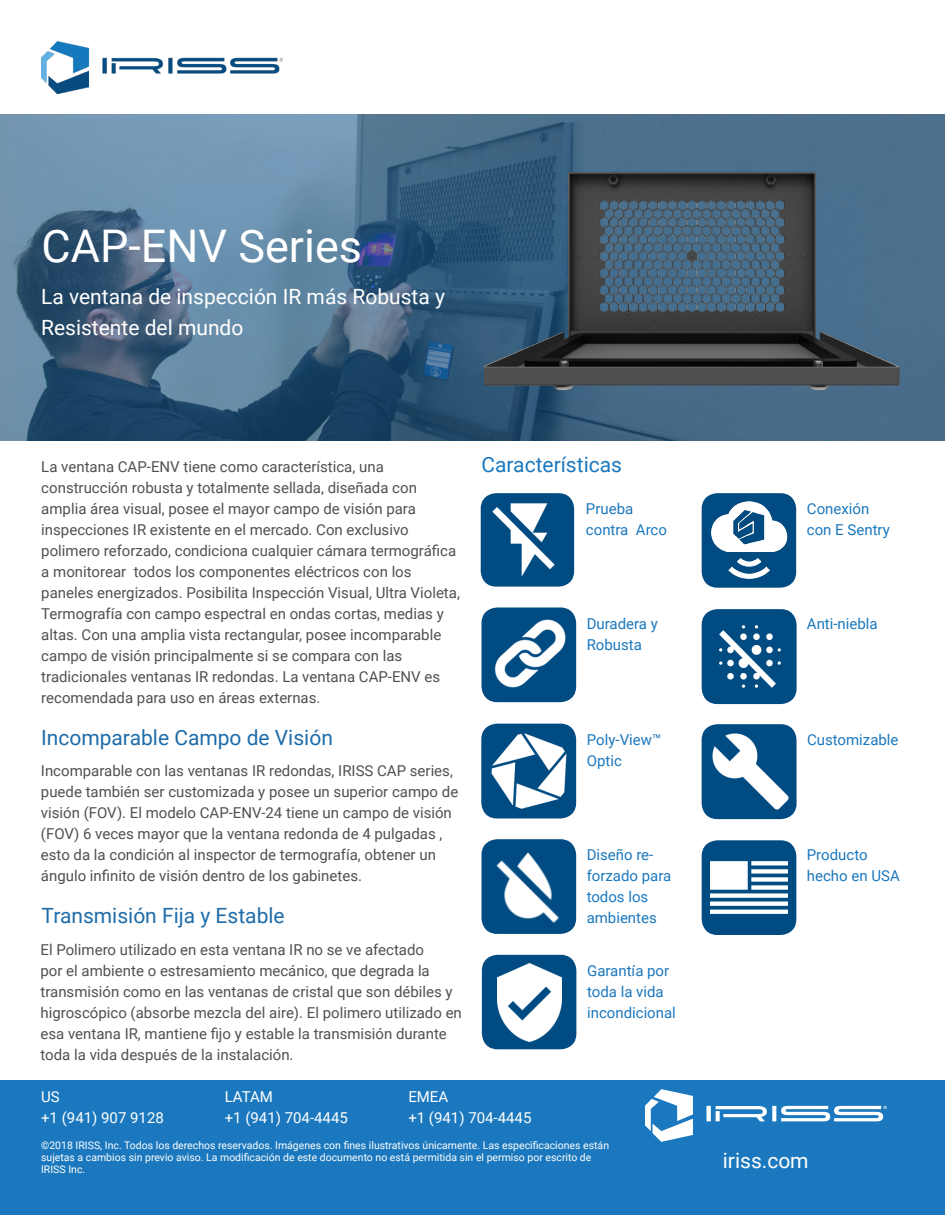
<style>
.page{position:relative;width:945px;height:1215px;background:#fff}
.page>*{position:absolute;margin:0;border:0;box-sizing:border-box;transform-origin:0 0}
.t1{font:45px "Roboto";color:#fff}
.Heading_5{font:21px/31.5px "Roboto";color:#fff}
.t2{font:21px "Roboto";color:#1e6ca9}
.t3{font:21px "Roboto";color:#1b78be}
.Body_Text_10pt{font:15px/21px "Roboto";color:#4f5050}
.t4{font:15px/21px "Roboto";color:#1b78be}
.t5{font:15px/21px "Roboto";color:#fff}
.t6{font:10.5px/12px "Roboto";color:#fff}
.s1{color:#1e6ca9}
</style>
<div class="page">
<div style="left:0;top:1081px;width:945px;height:134px;background:#1b78be"></div>
<img style="left:41px;top:42px;width:241px;height:52px">
<svg style="left:645px;top:1089px;width:242px;height:53px"></svg>
<svg style="left:0;top:114px;width:945px;height:327px;background:#4a6f8c"></svg>
<img style="left:485px;top:156px;width:421px;height:240px">
<div style="left:482px;top:955px;width:94px;height:94px;background:#004b81;border-radius:16px"></div>
<img style="left:497px;top:963px;width:65px;height:78px">
<svg style="left:481px;top:839px;width:95px;height:95px"></svg>
<img style="left:482px;top:840px;width:93px;height:94px">
<div style="left:702px;top:840px;width:94px;height:95px;background:#004b81;border-radius:16px"></div>
<img style="left:710px;top:861px;width:78px;height:52px">
<img style="left:482px;top:608px;width:94px;height:94px">
<img style="left:702px;top:493px;width:94px;height:95px">
<div style="left:481px;top:493px;width:93px;height:94px;background:#004b81;border-radius:16px"></div>
<img style="left:485px;top:497px;width:87px;height:87px">
<div style="left:481px;top:724px;width:95px;height:95px;background:#004b81;border-radius:16px"></div>
<img style="left:491px;top:733px;width:76px;height:76px">
<div style="left:702px;top:609px;width:95px;height:95px;background:#004b81;border-radius:16px"></div>
<img style="left:719px;top:625px;width:62px;height:63px">
<div style="left:702px;top:724px;width:95px;height:95px;background:#004b81;border-radius:16px"></div>
<img style="left:712px;top:733px;width:77px;height:77px">
<p class="t1" style="left:42px;top:214px;width:322px">CAP-ENV Series</p>
<p class="Heading_5" style="left:41px;top:280px;width:405px">La ventana de inspección IR más Robusta y<br>Resistente del mundo</p>
<p class="Body_Text_10pt" style="left:41px;top:455px;width:420px">La ventana CAP-ENV tiene como característica, una construcción robusta y totalmente sellada, diseñada con amplia área visual, posee el mayor campo de visión para inspecciones IR existente en el mercado. Con exclusivo polimero reforzado, condiciona cualquier cámara termográfica a monitorear todos los componentes eléctricos con los paneles energizados. Posibilita Inspección Visual, Ultra Violeta, Termografía con campo espectral en ondas cortas, medias y altas. Con una amplia vista rectangular, posee incomparable campo de visión principalmente si se compara con las tradicionales ventanas IR redondas. La ventana CAP-ENV es recomendada para uso en áreas externas.</p>
<p class="t2" style="left:41px;top:722px;width:293px">Incomparable Campo de Visión</p>
<p class="Body_Text_10pt" style="left:41px;top:760px;width:419px">Incomparable con las ventanas IR redondas, IRISS CAP series, puede también ser customizada y posee un superior campo de visión (FOV). El modelo CAP-ENV-24 tiene un campo de visión (FOV) 6 veces mayor que la ventana redonda de 4 pulgadas , esto da la condición al inspector de termografía, obtener un ángulo infinito de visión dentro de los gabinetes.</p>
<p class="t2" style="left:42px;top:901px;width:245px">Transmisión Fija y Estable</p>
<p class="Body_Text_10pt" style="left:40px;top:938px;width:423px">El Polimero utilizado en esta ventana IR no se ve afectado<br>por el ambiente o estresamiento mecánico, que degrada la transmisión como en las ventanas de cristal que son débiles y higroscópico (absorbe mezcla del aire). El polimero utilizado en esa ventana IR, mantiene fijo y estable la transmisión durante toda la vida después de la instalación.</p>
<p class="t3" style="left:482px;top:449px;width:142px">Características</p>
<p class="t4" style="left:586px;top:497px;width:83px">Prueba contra Arco</p>
<p class="t4" style="left:587px;top:613px;width:73px">Duradera y<br>Robusta</p>
<p class="t4" style="left:587px;top:728px;width:76px">Poly-View<span class="s1">™</span></p>
<p class="t4" style="left:587px;top:749px;width:37px">Optic</p>
<p class="t4" style="left:587px;top:844px;width:86px">Diseño re&shy;forzado para todos los ambientes</p>
<p class="t4" style="left:587px;top:959px;width:90px">Garantía por toda la vida incondicional</p>
<p class="t5" style="left:41px;top:1085px;width:124px">US<br>+1 (941) 907 9128</p>
<p class="t5" style="left:225px;top:1085px;width:125px">LATAM<br>+1 (941) 704-4445</p>
<p class="t5" style="left:408px;top:1085px;width:125px">EMEA<br>+1 (941) 704-4445</p>
<p class="t4" style="left:807px;top:497px;width:84px">Conexión con E Sentry</p>
<p class="t4" style="left:807px;top:613px;width:72px">Anti-niebla</p>
<p class="t4" style="left:807px;top:728px;width:93px">Customizable</p>
<p class="t4" style="left:807px;top:844px;width:94px">Producto hecho en USA</p>
<p class="t6" style="left:41px;top:1139px;width:569px">©2018 IRISS, Inc. Todos los derechos reservados. Imágenes con fines ilustrativos únicamente. Las especificaciones están sujetas a cambios sin previo aviso. La modificación de este documento no está permitida sin el permiso por escrito de<br>IRISS Inc.</p>
<h2 class="Heading_5" style="left:723px;top:1144px;width:87px">iriss.com</h2>
</div>
